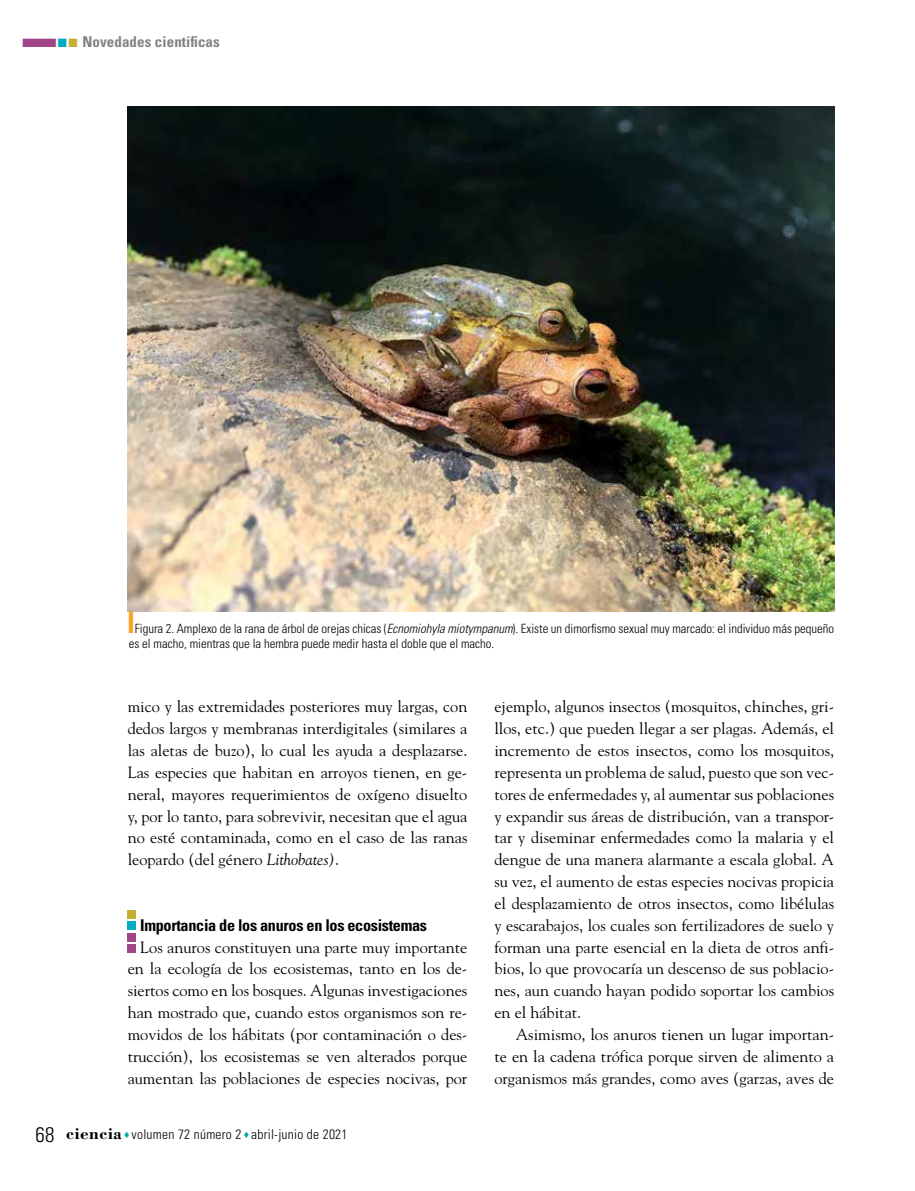
<style>
.page{position:relative;width:915px;height:1191px;background:#fff}
.page>*{position:absolute;margin:0;border:0;box-sizing:border-box;transform-origin:0 0}
._02N_Normal_Sin{font:16.2px/21.8px "Goudy Std";color:#000;text-align:justify}
._01N_Subtitulo1{font:700 condensed 16.2px "Univers LT Std";letter-spacing:-.02em;color:#000}
.t1{font:700 condensed 15px "Univers LT Std";letter-spacing:.005em;color:#808285}
.t2{font:300 condensed 13.5px "Univers LT Std";letter-spacing:.02em;color:#000}
.t3{font:300 condensed 12.75px/15px "Univers LT Std";color:#000}
.s1{color:#a2468a}
.s2{color:#00acc3}
.s3{color:#c6af31}
.s4{color:#faa41d}
.s5{font-style:italic}
.s6{font-size:21px}
.s7{font-family:"Bodoni Std";font-weight:700;font-stretch:normal;font-size:17.25px}
.s8{color:#00a99b}
</style>
<div class="page">
<div style="left:128px;top:944px;width:8px;height:8px;background:#a2468a"></div>
<div style="left:128px;top:933px;width:8px;height:8px;background:#a2468a"></div>
<div style="left:128px;top:921px;width:8px;height:9px;background:#00acc3"></div>
<div style="left:128px;top:910px;width:8px;height:8px;background:#c6af31"></div>
<img style="left:127px;top:106px;width:706px;height:505px">
<p class="t1" style="left:21px;top:32px;width:200px"><span class="s1">■</span><span class="s2">■</span><span class="s3">■</span> Novedades científicas</p>
<p class="t3" style="left:129px;top:620px;width:706px"><span class="s4">■</span> Figura 2. Amplexo de la rana de árbol de orejas chicas (<span class="s5">Ecnomiohyla miotympanum</span>). Existe un dimorfismo sexual muy marcado: el individuo más pequeño es el macho, mientras que la hembra puede medir hasta el doble que el macho.</p>
<p class="_02N_Normal_Sin" style="left:128px;top:695px;width:341px">mico y las extremidades posteriores muy largas, con dedos largos y membranas interdigitales (similares a las aletas de buzo), lo cual les ayuda a desplazarse.<br>Las especies que habitan en arroyos tienen, en ge&shy;neral, mayores requerimientos de oxígeno disuelto y, por lo tanto, para sobrevivir, necesitan que el agua no esté contaminada, como en el caso de las ranas leopardo (del género <span class="s5">Lithobates)</span>.</p>
<p class="_01N_Subtitulo1" style="left:140px;top:915px;width:288px">Importancia de los anuros en los ecosistemas</p>
<p class="_02N_Normal_Sin" style="left:128px;top:936px;width:341px;text-indent:13px">Los anuros constituyen una parte muy importante en la ecología de los ecosistemas, tanto en los de&shy;siertos como en los bosques. Algunas investigaciones han mostrado que, cuando estos organismos son re&shy;movidos de los hábitats (por contaminación o des&shy;trucción), los ecosistemas se ven alterados porque aumentan las poblaciones de especies nocivas, por</p>
<p class="t2" style="left:36px;top:1126px;width:313px"><span class="s6">68</span> <span class="s7">ciencia</span> <span class="s8">♦</span> volumen 72 número 2 <span class="s8">♦</span> abril-junio de 2021</p>
<p class="_02N_Normal_Sin" style="left:494px;top:695px;width:341px">ejemplo, algunos insectos (mosquitos, chinches, gri&shy;llos, etc.) que pueden llegar a ser plagas. Además, el incremento de estos insectos, como los mosquitos, representa un problema de salud, puesto que son vec&shy;tores de enfermedades y, al aumentar sus poblaciones y expandir sus áreas de distribución, van a transpor&shy;tar y diseminar enfermedades como la malaria y el dengue de una manera alarmante a escala global. A su vez, el aumento de estas especies nocivas propicia el desplazamiento de otros insectos, como libélulas y escarabajos, los cuales son fertilizadores de suelo y forman una parte esencial en la dieta de otros anfi&shy;bios, lo que provocaría un descenso de sus poblacio&shy;nes, aun cuando hayan podido soportar los cambios en el hábitat.</p>
<p class="_02N_Normal_Sin" style="left:494px;top:1023px;width:341px;text-indent:21px">Asimismo, los anuros tienen un lugar importan&shy;te en la cadena trófica porque sirven de alimento a organismos más grandes, como aves (garzas, aves de</p>
</div>
